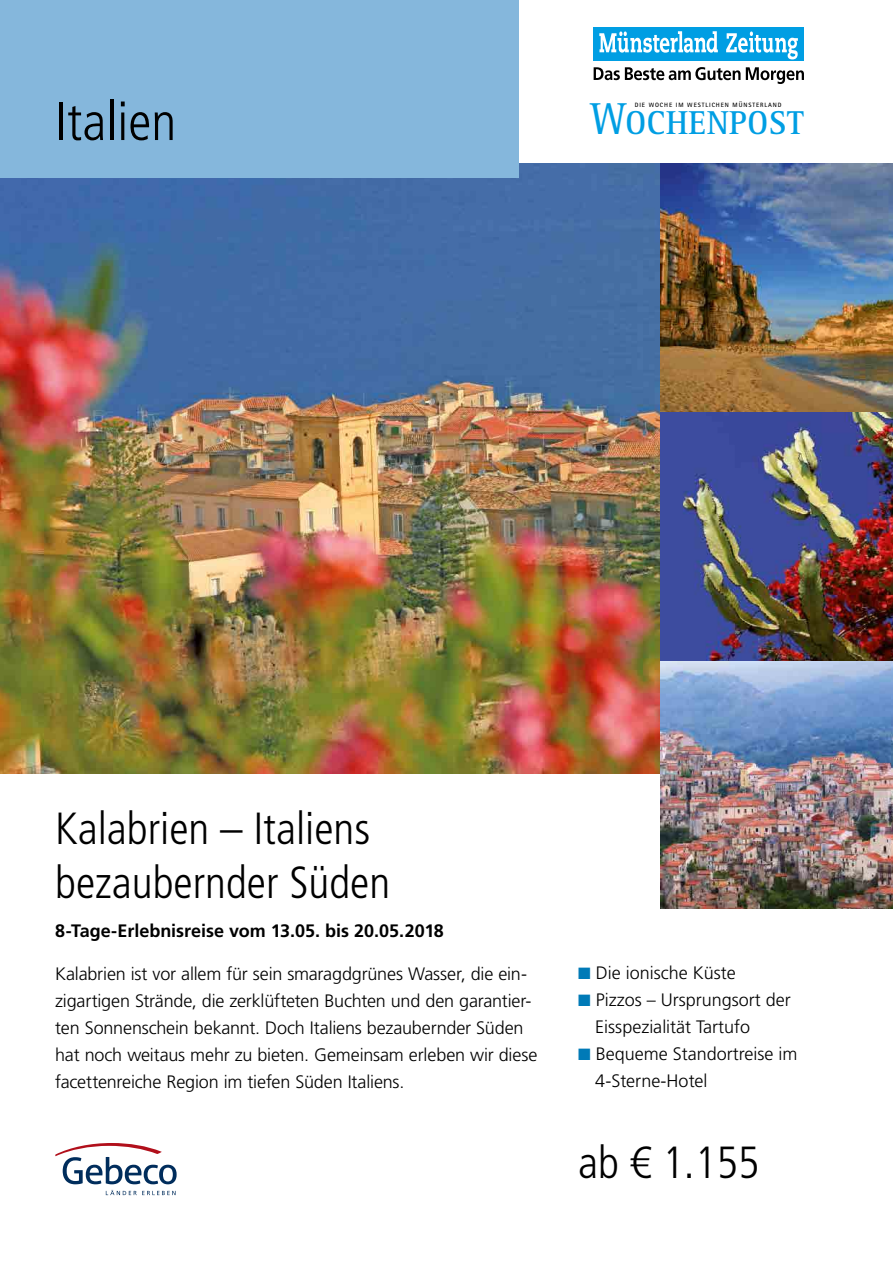
<style>
.page{position:relative;width:893px;height:1263px;background:#fff}
.page>*{position:absolute;margin:0;border:0;box-sizing:border-box;transform-origin:0 0}
.t1{font:300 condensed 54px "Frutiger";color:#000}
.t2{font:300 condensed 45px/54px "Frutiger";color:#000}
.t3{font:700 34.2px "Agfa Rotis Serif";letter-spacing:.02em;color:#009ee3;scale:.93 1}
.t4{font:300 18px/27px "Frutiger";letter-spacing:-.01em;color:#000}
.t5{font:700 18px "Frutiger";color:#000}
.t6{font:700 6.15px "Agfa Rotis Sans Serif";letter-spacing:.15em;color:#000}
.s1{font-size:46.2px}
.s2{color:#007ab7}
</style>
<div class="page">
<img style="left:0;top:164px;width:659px;height:610px">
<img style="left:660px;top:164px;width:233px;height:745px">
<div style="left:0;top:0;width:519px;height:178px;background:#85b7dc"></div>
<svg style="left:55px;top:1143px;width:122px;height:41px"></svg>
<svg style="left:106px;top:1190px;width:70px;height:5px"></svg>
<div style="left:594px;top:27px;width:210px;height:34px;background:#009ee3"></div>
<svg style="left:726px;top:31px;width:72px;height:28px"></svg>
<svg style="left:599px;top:31px;width:119px;height:22px"></svg>
<svg style="left:594px;top:67px;width:146px;height:13px"></svg>
<svg style="left:746px;top:67px;width:58px;height:17px"></svg>
<h1 class="t1" style="left:55px;top:91px;width:123px">Italien</h1>
<p class="t6" style="left:635px;top:101px;width:148px">DIE WOCHE IM WESTLICHEN MÜNSTERLAND</p>
<h3 class="t3" style="left:590px;top:103px;width:232px"><span class="s1">W</span>OCHENPOST</h3>
<h2 class="t2" style="left:55px;top:802px;width:336px">Kalabrien – Italiens bezaubernder Süden</h2>
<p class="t5" style="left:55px;top:920px;width:390px">8-Tage-Erlebnisreise vom 13.05. bis 20.05.2018</p>
<p class="t4" style="left:55px;top:960px;width:484px">Kalabrien ist vor allem für sein smaragdgrünes Wasser, die ein&shy;zigartigen Strände, die zerklüfteten Buchten und den garantier&shy;ten Sonnenschein bekannt. Doch Italiens bezaubernder Süden hat noch weitaus mehr zu bieten. Gemeinsam erleben wir diese facettenreiche Region im tiefen Süden Italiens.</p>
<p class="t4" style="left:578px;top:960px;width:159px"><span class="s2">■</span> Die ionische Küste</p>
<p class="t4" style="left:595px;top:987px;width:197px;text-indent:-17px"><span class="s2">■</span> Pizzos – Ursprungsort der<br>Eisspezialität Tartufo</p>
<p class="t4" style="left:595px;top:1041px;width:204px;text-indent:-17px"><span class="s2">■</span> Bequeme Standortreise im<br>4-Sterne-Hotel</p>
<h2 class="t2" style="left:578px;top:1136px;width:183px">ab € 1.155</h2>
</div>
